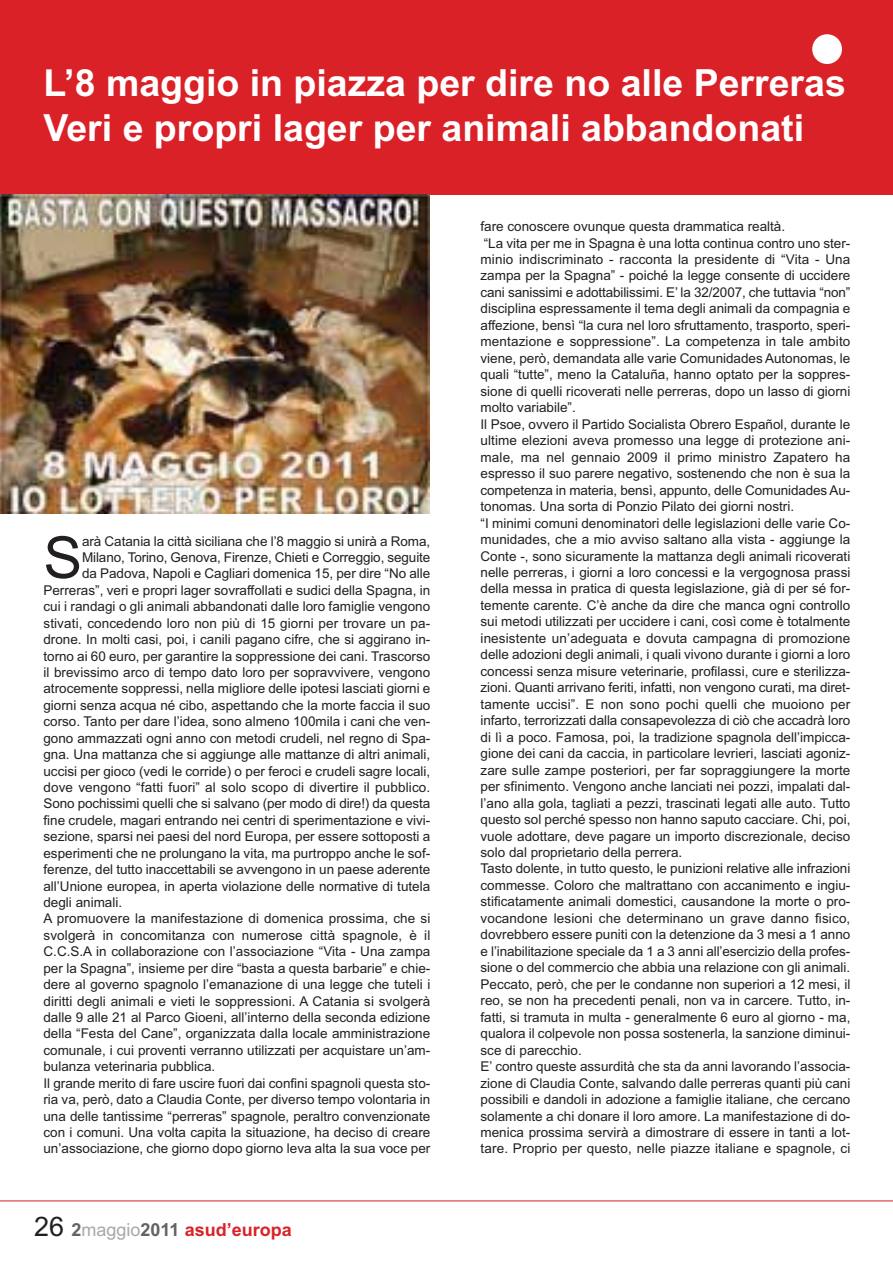
<style>
.page{position:relative;width:893px;height:1263px;background:#fff}
.page>*{position:absolute;margin:0;border:0;box-sizing:border-box;transform-origin:0 0}
.t1{font:57.9px "Arial";color:#231f20}
.t2{font:700 37.5px/45px "Arial";color:#fff}
.t3{font:700 18px "Arial";color:#da2128}
.t4{font:13.5px/16.5px "Arial";color:#231f20}
.s1{font-weight:400;font-size:27px;color:#231f20}
.s2{color:#656262}
.s3{font-weight:400;color:#a9a7a6}
</style>
<div class="page">
<div style="left:0;top:0;width:892px;height:194px;background:#da2128"></div>
<div style="left:812px;top:34px;width:30px;height:30px;background:#fff;border-radius:50%"></div>
<img style="left:0;top:194px;width:429px;height:320px">
<hr style="left:0;top:1201px;width:892px;height:1px;background:#da2128">
<h2 class="t2" style="left:43px;top:64px;width:803px">L’8 maggio in piazza per dire no alle Perreras<br>Veri e propri lager per animali abbandonati</h2>
<h1 class="t1" style="left:43px;top:537px;width:40px">S</h1>
<p class="t4" style="left:82px;top:534px;width:350px">arà Catania la città siciliana che l’8 maggio si unirà a Roma,</p>
<p class="t4" style="left:82px;top:550px;width:350px">Milano, Torino, Genova, Firenze, Chieti e Correggio, seguite</p>
<p class="t4" style="left:82px;top:567px;width:350px">da Padova, Napoli e Cagliari domenica 15, per dire “No alle</p>
<p class="t4" style="left:43px;top:583px;width:388px">Perreras”, veri e propri lager sovraffollati e sudici della Spagna, in</p>
<p class="t4" style="left:43px;top:600px;width:388px">cui i randagi o gli animali abbandonati dalle loro famiglie vengono</p>
<p class="t4" style="left:43px;top:616px;width:388px">stivati, concedendo loro non più di 15 giorni per trovare un pa-</p>
<p class="t4" style="left:43px;top:633px;width:388px">drone. In molti casi, poi, i canili pagano cifre, che si aggirano in-</p>
<p class="t4" style="left:43px;top:649px;width:388px">torno ai 60 euro, per garantire la soppressione dei cani. Trascorso</p>
<p class="t4" style="left:43px;top:665px;width:388px">il brevissimo arco di tempo dato loro per sopravvivere, vengono</p>
<p class="t4" style="left:43px;top:682px;width:388px">atrocemente soppressi, nella migliore delle ipotesi lasciati giorni e</p>
<p class="t4" style="left:43px;top:698px;width:388px">giorni senza acqua né cibo, aspettando che la morte faccia il suo</p>
<p class="t4" style="left:43px;top:715px;width:388px">corso. Tanto per dare l’idea, sono almeno 100mila i cani che ven-</p>
<p class="t4" style="left:43px;top:731px;width:388px">gono ammazzati ogni anno con metodi crudeli, nel regno di Spa-</p>
<p class="t4" style="left:43px;top:747px;width:388px">gna. Una mattanza che si aggiunge alle mattanze di altri animali,</p>
<p class="t4" style="left:43px;top:764px;width:388px">uccisi per gioco (vedi le corride) o per feroci e crudeli sagre locali,</p>
<p class="t4" style="left:43px;top:780px;width:388px">dove vengono “fatti fuori” al solo scopo di divertire il pubblico.</p>
<p class="t4" style="left:43px;top:797px;width:388px">Sono pochissimi quelli che si salvano (per modo di dire!) da questa</p>
<p class="t4" style="left:43px;top:813px;width:388px">fine crudele, magari entrando nei centri di sperimentazione e vivi-</p>
<p class="t4" style="left:43px;top:830px;width:388px">sezione, sparsi nei paesi del nord Europa, per essere sottoposti a</p>
<p class="t4" style="left:43px;top:846px;width:388px">esperimenti che ne prolungano la vita, ma purtroppo anche le sof-</p>
<p class="t4" style="left:43px;top:862px;width:388px">ferenze, del tutto inaccettabili se avvengono in un paese aderente</p>
<p class="t4" style="left:43px;top:879px;width:388px">all’Unione europea, in aperta violazione delle normative di tutela</p>
<p class="t4" style="left:43px;top:895px;width:80px">degli animali.</p>
<p class="t4" style="left:43px;top:912px;width:388px">A promuovere la manifestazione di domenica prossima, che si</p>
<p class="t4" style="left:43px;top:928px;width:388px">svolgerà in concomitanza con numerose città spagnole, è il</p>
<p class="t4" style="left:43px;top:945px;width:388px">C.C.S.A in collaborazione con l’associazione “Vita - Una zampa</p>
<p class="t4" style="left:43px;top:961px;width:388px">per la Spagna”, insieme per dire “basta a questa barbarie” e chie-</p>
<p class="t4" style="left:43px;top:977px;width:388px">dere al governo spagnolo l’emanazione di una legge che tuteli i</p>
<p class="t4" style="left:43px;top:994px;width:388px">diritti degli animali e vieti le soppressioni. A Catania si svolgerà</p>
<p class="t4" style="left:43px;top:1010px;width:388px">dalle 9 alle 21 al Parco Gioeni, all’interno della seconda edizione</p>
<p class="t4" style="left:43px;top:1027px;width:388px">della “Festa del Cane”, organizzata dalla locale amministrazione</p>
<p class="t4" style="left:43px;top:1043px;width:388px">comunale, i cui proventi verranno utilizzati per acquistare un’am-</p>
<p class="t4" style="left:43px;top:1060px;width:173px">bulanza veterinaria pubblica.</p>
<p class="t4" style="left:43px;top:1076px;width:388px">Il grande merito di fare uscire fuori dai confini spagnoli questa sto-</p>
<p class="t4" style="left:43px;top:1092px;width:388px">ria va, però, dato a Claudia Conte, per diverso tempo volontaria in</p>
<p class="t4" style="left:43px;top:1109px;width:388px">una delle tantissime “perreras” spagnole, peraltro convenzionate</p>
<p class="t4" style="left:43px;top:1125px;width:388px">con i comuni. Una volta capita la situazione, ha deciso di creare</p>
<p class="t4" style="left:43px;top:1142px;width:388px">un’associazione, che giorno dopo giorno leva alta la sua voce per</p>
<h3 class="t3" style="left:34px;top:1223px;width:259px"><span class="s1">26</span> <span class="s2">2</span><span class="s3">maggio</span><span class="s2">2011</span> asud’europa</h3>
<p class="t4" style="left:480px;top:219px;width:371px">fare conoscere ovunque questa drammatica realtà.<br>“La vita per me in Spagna è una lotta continua contro uno ster&shy;minio indiscriminato - racconta la presidente di “Vita - Una zampa per la Spagna” - poiché la legge consente di uccidere cani sanissimi e adottabilissimi. E’ la 32/2007, che tuttavia “non” disciplina espressamente il tema degli animali da compagnia e affezione, bensì “la cura nel loro sfruttamento, trasporto, speri&shy;mentazione e soppressione”. La competenza in tale ambito viene, però, demandata alle varie Comunidades Autonomas, le quali “tutte”, meno la Cataluña, hanno optato per la soppres&shy;sione di quelli ricoverati nelle perreras, dopo un lasso di giorni molto variabile”.<br>Il Psoe, ovvero il Partido Socialista Obrero Español, durante le ultime elezioni aveva promesso una legge di protezione ani&shy;male, ma nel gennaio 2009 il primo ministro Zapatero ha espresso il suo parere negativo, sostenendo che non è sua la competenza in materia, bensì, appunto, delle Comunidades Au&shy;tonomas. Una sorta di Ponzio Pilato dei giorni nostri.<br>“I minimi comuni denominatori delle legislazioni delle varie Co&shy;munidades, che a mio avviso saltano alla vista - aggiunge la Conte -, sono sicuramente la mattanza degli animali ricoverati nelle perreras, i giorni a loro concessi e la vergognosa prassi della messa in pratica di questa legislazione, già di per sé for&shy;temente carente. C’è anche da dire che manca ogni controllo sui metodi utilizzati per uccidere i cani, così come è totalmente inesistente un’adeguata e dovuta campagna di promozione delle adozioni degli animali, i quali vivono durante i giorni a loro concessi senza misure veterinarie, profilassi, cure e sterilizza&shy;zioni. Quanti arrivano feriti, infatti, non vengono curati, ma diret&shy;tamente uccisi”. E non sono pochi quelli che muoiono per infarto, terrorizzati dalla consapevolezza di ciò che accadrà loro di lì a poco. Famosa, poi, la tradizione spagnola dell’impicca&shy;gione dei cani da caccia, in particolare levrieri, lasciati agoniz&shy;zare sulle zampe posteriori, per far sopraggiungere la morte per sfinimento. Vengono anche lanciati nei pozzi, impalati dal&shy;l’ano alla gola, tagliati a pezzi, trascinati legati alle auto. Tutto questo sol perché spesso non hanno saputo cacciare. Chi, poi, vuole adottare, deve pagare un importo discrezionale, deciso solo dal proprietario della perrera.<br>Tasto dolente, in tutto questo, le punizioni relative alle infrazioni commesse. Coloro che maltrattano con accanimento e ingiu&shy;stificatamente animali domestici, causandone la morte o pro&shy;vocandone lesioni che determinano un grave danno fisico, dovrebbero essere puniti con la detenzione da 3 mesi a 1 anno e l’inabilitazione speciale da 1 a 3 anni all’esercizio della profes&shy;sione o del commercio che abbia una relazione con gli animali.<br>Peccato, però, che per le condanne non superiori a 12 mesi, il reo, se non ha precedenti penali, non va in carcere. Tutto, in&shy;fatti, si tramuta in multa - generalmente 6 euro al giorno - ma, qualora il colpevole non possa sostenerla, la sanzione diminui&shy;sce di parecchio.<br>E’ contro queste assurdità che sta da anni lavorando l’associa&shy;zione di Claudia Conte, salvando dalle perreras quanti più cani possibili e dandoli in adozione a famiglie italiane, che cercano solamente a chi donare il loro amore. La manifestazione di do&shy;menica prossima servirà a dimostrare di essere in tanti a lot&shy;tare. Proprio per questo, nelle piazze italiane e spagnole, ci</p>
</div>
